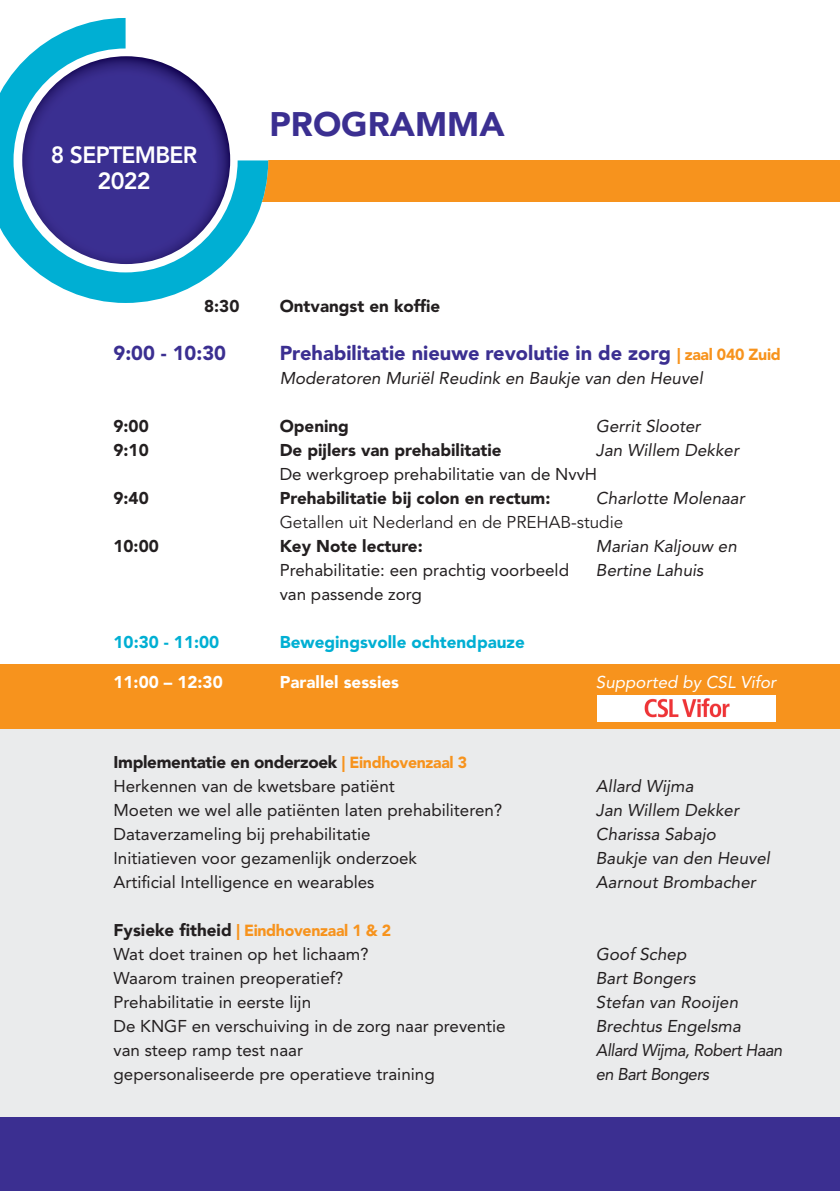
<style>
.page{position:relative;width:840px;height:1191px;background:#fff}
.page>*{position:absolute;margin:0;border:0;box-sizing:border-box;transform-origin:0 0}
.t1{font:900 34px "Avenir";color:#3b2f91}
.t2{font:800 23.4px/26.2px "Avenir LT Std";letter-spacing:-.03em;color:#fff;text-align:center}
.t3{font:900 20px "Avenir LT Std";color:#3b2f91}
.t4{font:17px "Avenir LT Std";color:#231f20}
.t5{font:italic 17px "Avenir LT Std";color:#231f20}
.t6{font:900 17px "Avenir LT Std";color:#231f20}
.t7{font:900 17px "Avenir";letter-spacing:-.02em;color:#231f20}
.t8{font:17px "Avenir LT Std";color:#231f20}
.t9{font:900 17px "Avenir LT Std";color:#00afd3}
.t10{font:italic 17px "Avenir LT Std";letter-spacing:-.03em;color:#231f20}
.t11{font:900 17px "Avenir LT Std";color:#fff}
.t12{font:italic 17px "Avenir LT Std";color:#fff}
.t13{font:900 16px "Avenir LT Std";letter-spacing:-.02em;color:#f7931d}
.s1{font-size:16px;color:#f7931d}
.s2{font-family:"Avenir LT Std";font-size:16px;color:#f7931d}
.s3{font-family:"Avenir";font-size:17px;color:#231f20}
</style>
<div class="page">
<div style="left:0;top:690px;width:839px;height:455px;background:#eaebec"></div>
<div style="left:249px;top:160px;width:590px;height:42px;background:#f7931d"></div>
<div style="left:0;top:664px;width:839px;height:65px;background:#f7931d"></div>
<svg style="left:0;top:18px;width:268px;height:285px"></svg>
<img style="left:22px;top:56px;width:208px;height:208px;border-radius:104px">
<div style="left:0;top:1117px;width:839px;height:74px;background:#3b2f91"></div>
<div style="left:597px;top:695px;width:178px;height:26px;background:#fff"></div>
<img style="left:644px;top:698px;width:86px;height:20px">
<h2 class="t2" style="left:51px;top:142px;width:148px">8 SEPTEMBER<br>2022</h2>
<h1 class="t1" style="left:269px;top:95px;width:236px">PROGRAMMA</h1>
<p class="t6" style="left:204px;top:296px;width:37px">8:30</p>
<p class="t6" style="left:279px;top:296px;width:162px">Ontvangst en koffie</p>
<p class="t3" style="left:113px;top:341px;width:114px">9:00 - 10:30</p>
<p class="t3" style="left:279px;top:341px;width:502px">Prehabilitatie nieuwe revolutie in de zorg <span class="s1">| zaal 040 Zuid</span></p>
<p class="t5" style="left:279px;top:368px;width:424px">Moderatoren Muriël Reudink en Baukje van den Heuvel</p>
<p class="t6" style="left:113px;top:416px;width:37px">9:00</p>
<p class="t6" style="left:279px;top:416px;width:71px">Opening</p>
<p class="t5" style="left:595px;top:416px;width:106px">Gerrit Slooter</p>
<p class="t6" style="left:113px;top:440px;width:37px">9:10</p>
<p class="t6" style="left:279px;top:440px;width:223px">De pijlers van prehabilitatie</p>
<p class="t5" style="left:595px;top:440px;width:144px">Jan Willem Dekker</p>
<p class="t4" style="left:279px;top:464px;width:319px">De werkgroep prehabilitatie van de NvvH</p>
<p class="t6" style="left:113px;top:488px;width:37px">9:40</p>
<p class="t6" style="left:279px;top:488px;width:272px">Prehabilitatie bij colon en rectum:</p>
<p class="t5" style="left:595px;top:488px;width:150px">Charlotte Molenaar</p>
<p class="t8" style="left:279px;top:512px;width:345px">Getallen uit Nederland en de PREHAB-studie</p>
<p class="t6" style="left:113px;top:536px;width:47px">10:00</p>
<p class="t6" style="left:279px;top:536px;width:144px">Key Note lecture:</p>
<p class="t5" style="left:595px;top:536px;width:142px">Marian Kaljouw en</p>
<p class="t4" style="left:279px;top:560px;width:291px">Prehabilitatie: een prachtig voorbeeld</p>
<p class="t5" style="left:595px;top:560px;width:109px">Bertine Lahuis</p>
<p class="t4" style="left:279px;top:584px;width:144px">van passende zorg</p>
<p class="t9" style="left:113px;top:632px;width:107px">10:30 - 11:00</p>
<p class="t9" style="left:279px;top:632px;width:246px">Bewegingsvolle ochtendpauze</p>
<p class="t11" style="left:113px;top:671px;width:111px">11:00 – 12:30</p>
<p class="t11" style="left:279px;top:671px;width:121px">Parallel sessies</p>
<p class="t12" style="left:595px;top:672px;width:182px">Supported by CSL Vifor</p>
<p class="t7" style="left:113px;top:748px;width:355px">Implementatie en onderzoek <span class="s2">| Eindhovenzaal 3</span></p>
<p class="t4" style="left:113px;top:776px;width:282px">Herkennen van de kwetsbare patiënt</p>
<p class="t5" style="left:595px;top:776px;width:99px">Allard Wijma</p>
<p class="t4" style="left:113px;top:800px;width:390px">Moeten we wel alle patiënten laten prehabiliteren?</p>
<p class="t5" style="left:595px;top:800px;width:144px">Jan Willem Dekker</p>
<p class="t4" style="left:113px;top:824px;width:258px">Dataverzameling bij prehabilitatie</p>
<p class="t5" style="left:595px;top:824px;width:122px">Charissa Sabajo</p>
<p class="t4" style="left:113px;top:848px;width:305px">Initiatieven voor gezamenlijk onderzoek</p>
<p class="t5" style="left:595px;top:848px;width:175px">Baukje van den Heuvel</p>
<p class="t4" style="left:113px;top:872px;width:262px">Artificial Intelligence en wearables</p>
<p class="t5" style="left:595px;top:872px;width:161px">Aarnout Brombacher</p>
<p class="t13" style="left:113px;top:921px;width:279px"><span class="s3">Fysieke fitheid</span> | Eindhovenzaal 1 &amp; 2</p>
<p class="t4" style="left:113px;top:944px;width:256px">Wat doet trainen op het lichaam?</p>
<p class="t5" style="left:595px;top:944px;width:92px">Goof Schep</p>
<p class="t4" style="left:113px;top:968px;width:231px">Waarom trainen preoperatief?</p>
<p class="t5" style="left:595px;top:968px;width:101px">Bart Bongers</p>
<p class="t4" style="left:113px;top:992px;width:199px">Prehabilitatie in eerste lijn</p>
<p class="t5" style="left:595px;top:992px;width:144px">Stefan van Rooijen</p>
<p class="t4" style="left:113px;top:1016px;width:393px">De KNGF en verschuiving in de zorg naar preventie</p>
<p class="t5" style="left:595px;top:1016px;width:146px">Brechtus Engelsma</p>
<p class="t4" style="left:113px;top:1040px;width:191px">van steep ramp test naar</p>
<p class="t10" style="left:595px;top:1040px;width:188px">Allard Wijma, Robert Haan</p>
<p class="t4" style="left:113px;top:1064px;width:322px">gepersonaliseerde pre operatieve training</p>
<p class="t10" style="left:595px;top:1064px;width:115px">en Bart Bongers</p>
</div>
